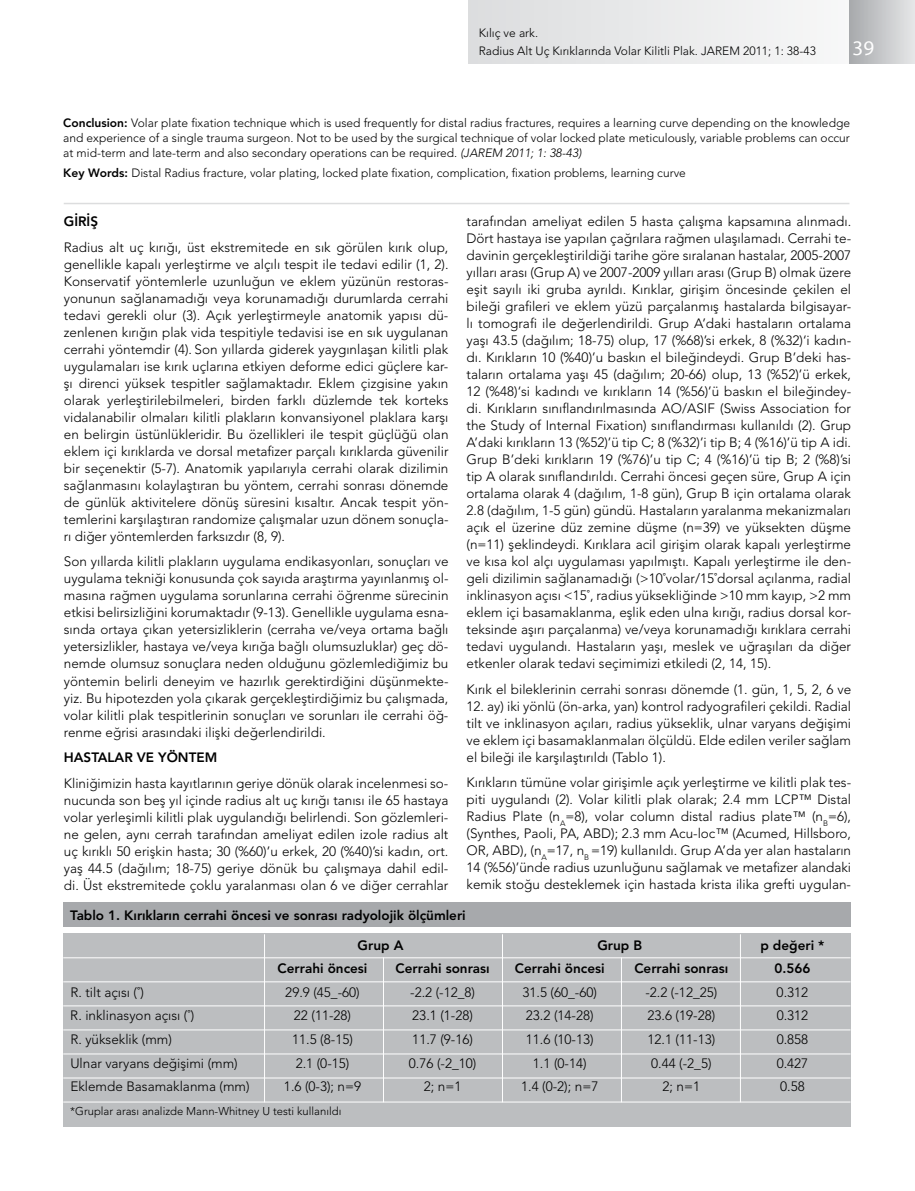
<style>
.page{position:relative;width:915px;height:1191px;background:#fff}
.page>*{position:absolute;margin:0;border:0;box-sizing:border-box;transform-origin:0 0}
.t1{font:21px "Myriad";color:#fff}
.t2{font:300 13.5px/17px "Avenir LT Std";color:#000;text-align:justify}
.t3{font:800 13.5px "Avenir LT Std";color:#000}
.t4{font:300 12px/15.3px "Avenir LT Std";color:#000}
.t5{font:300 11.25px "Avenir LT Std";color:#000}
.s1{font-weight:800}
.s2{font-style:italic}
</style>
<div class="page">
<div style="left:469px;top:0;width:443px;height:64px;background:linear-gradient(to bottom,#eaeaeb,#eaeaeb)"></div>
<div style="left:849px;top:0;width:65px;height:64px;background:linear-gradient(to right,#a7a9ac,#e5e6e7)"></div>
<div style="left:63px;top:933px;width:787px;height:194px;background:#bcbec0"></div>
<div style="left:63px;top:902px;width:787px;height:25px;background:#a7a9ac"></div>
<hr style="left:63px;top:957px;width:787px;height:1px;background:#fff">
<hr style="left:63px;top:981px;width:787px;height:1px;background:#fff">
<hr style="left:63px;top:1029px;width:787px;height:1px;background:#fff">
<hr style="left:63px;top:1053px;width:787px;height:1px;background:#fff">
<hr style="left:63px;top:1077px;width:787px;height:1px;background:#fff">
<hr style="left:63px;top:1005px;width:787px;height:1px;background:#fff">
<hr style="left:63px;top:1101px;width:787px;height:1px;background:#fff">
<hr style="left:739px;top:934px;width:1px;height:168px;background:#fff">
<hr style="left:621px;top:957px;width:1px;height:145px;background:#fff">
<hr style="left:502px;top:934px;width:1px;height:168px;background:#fff">
<hr style="left:383px;top:957px;width:1px;height:145px;background:#fff">
<hr style="left:264px;top:934px;width:1px;height:168px;background:#fff">
<hr style="left:64px;top:203px;width:785px;height:1px;background:#dcddde">
<p class="t4" style="left:478px;top:23px;width:338px;line-height:18.6px">Kılıç ve ark.<br>Radius Alt Uç Kırıklarında Volar Kilitli Plak. JAREM 2011; 1: 38-43</p>
<h1 class="t1" style="left:852px;top:35px;width:23px">39</h1>
<p class="t4" style="left:63px;top:115px;width:788px;text-align:justify"><span class="s1">Conclusion:</span> Volar plate fixation technique which is used frequently for distal radius fractures, requires a learning curve depending on the knowledge and experience of a single trauma surgeon. Not to be used by the surgical technique of volar locked plate meticulously, variable problems can occur at mid-term and late-term and also secondary operations can be required. <span class="s2">(JAREM 2011; 1: 38-43)</span></p>
<p class="t4" style="left:63px;top:165px;width:624px"><span class="s1">Key Words:</span> Distal Radius fracture, volar plating, locked plate fixation, complication, fixation problems, learning curve</p>
<p class="t3" style="left:64px;top:213px;width:36px">GİRİŞ</p>
<p class="t2" style="left:64px;top:238px;width:386px">Radius alt uç kırığı, üst ekstremitede en sık görülen kırık olup, genellikle kapalı yerleştirme ve alçılı tespit ile tedavi edilir (1, 2).<br>Konservatif yöntemlerle uzunluğun ve eklem yüzünün restoras&shy;yonunun sağlanamadığı veya korunamadığı durumlarda cerrahi tedavi gerekli olur (3). Açık yerleştirmeyle anatomik yapısı dü&shy;zenlenen kırığın plak vida tespitiyle tedavisi ise en sık uygulanan cerrahi yöntemdir (4). Son yıllarda giderek yaygınlaşan kilitli plak uygulamaları ise kırık uçlarına etkiyen deforme edici güçlere kar&shy;şı direnci yüksek tespitler sağlamaktadır. Eklem çizgisine yakın olarak yerleştirilebilmeleri, birden farklı düzlemde tek korteks vidalanabilir olmaları kilitli plakların konvansiyonel plaklara karşı en belirgin üstünlükleridir. Bu özellikleri ile tespit güçlüğü olan eklem içi kırıklarda ve dorsal metafizer parçalı kırıklarda güvenilir bir seçenektir (5-7). Anatomik yapılarıyla cerrahi olarak dizilimin sağlanmasını kolaylaştıran bu yöntem, cerrahi sonrası dönemde de günlük aktivitelere dönüş süresini kısaltır. Ancak tespit yön&shy;temlerini karşılaştıran randomize çalışmalar uzun dönem sonuçla&shy;rı diğer yöntemlerden farksızdır (8, 9).</p>
<p class="t2" style="left:64px;top:553px;width:386px">Son yıllarda kilitli plakların uygulama endikasyonları, sonuçları ve uygulama tekniği konusunda çok sayıda araştırma yayınlanmış ol&shy;masına rağmen uygulama sorunlarına cerrahi öğrenme sürecinin etkisi belirsizliğini korumaktadır (9-13). Genellikle uygulama esna&shy;sında ortaya çıkan yetersizliklerin (cerraha ve/veya ortama bağlı yetersizlikler, hastaya ve/veya kırığa bağlı olumsuzluklar) geç dö&shy;nemde olumsuz sonuçlara neden olduğunu gözlemlediğimiz bu yöntemin belirli deneyim ve hazırlık gerektirdiğini düşünmekte&shy;yiz. Bu hipotezden yola çıkarak gerçekleştirdiğimiz bu çalışmada, volar kilitli plak tespitlerinin sonuçları ve sorunları ile cerrahi öğ&shy;renme eğrisi arasındaki ilişki değerlendirildi.</p>
<p class="t3" style="left:64px;top:749px;width:155px">HASTALAR VE YÖNTEM</p>
<p class="t2" style="left:64px;top:774px;width:386px">Kliniğimizin hasta kayıtlarının geriye dönük olarak incelenmesi so&shy;nucunda son beş yıl içinde radius alt uç kırığı tanısı ile 65 hastaya volar yerleşimli kilitli plak uygulandığı belirlendi. Son gözlemleri&shy;ne gelen, aynı cerrah tarafından ameliyat edilen izole radius alt uç kırıklı 50 erişkin hasta; 30 (%60)’u erkek, 20 (%40)’si kadın, ort. yaş 44.5 (dağılım; 18-75) geriye dönük bu çalışmaya dahil edil&shy;di. Üst ekstremitede çoklu yaralanması olan 6 ve diğer cerrahlar</p>
<p class="t2" style="left:466px;top:213px;width:386px">tarafından ameliyat edilen 5 hasta çalışma kapsamına alınmadı.<br>Dört hastaya ise yapılan çağrılara rağmen ulaşılamadı. Cerrahi te&shy;davinin gerçekleştirildiği tarihe göre sıralanan hastalar, 2005-2007 yılları arası (Grup A) ve 2007-2009 yılları arası (Grup B) olmak üzere eşit sayılı iki gruba ayrıldı. Kırıklar, girişim öncesinde çekilen el bileği grafileri ve eklem yüzü parçalanmış hastalarda bilgisayar&shy;lı tomografi ile değerlendirildi. Grup A’daki hastaların ortalama yaşı 43.5 (dağılım; 18-75) olup, 17 (%68)’si erkek, 8 (%32)‘i kadın&shy;dı. Kırıkların 10 (%40)’u baskın el bileğindeydi. Grup B’deki has&shy;taların ortalama yaşı 45 (dağılım; 20-66) olup, 13 (%52)’ü erkek, 12 (%48)‘si kadındı ve kırıkların 14 (%56)’ü baskın el bileğindey&shy;di. Kırıkların sınıflandırılmasında AO/ASIF (Swiss Association for the Study of Internal Fixation) sınıflandırması kullanıldı (2). Grup A’daki kırıkların 13 (%52)’ü tip C; 8 (%32)’i tip B; 4 (%16)’ü tip A idi.<br>Grup B’deki kırıkların 19 (%76)’u tip C; 4 (%16)’ü tip B; 2 (%8)’si tip A olarak sınıflandırıldı. Cerrahi öncesi geçen süre, Grup A için ortalama olarak 4 (dağılım, 1-8 gün), Grup B için ortalama olarak 2.8 (dağılım, 1-5 gün) gündü. Hastaların yaralanma mekanizmaları açık el üzerine düz zemine düşme (n=39) ve yüksekten düşme (n=11) şeklindeydi. Kırıklara acil girişim olarak kapalı yerleştirme ve kısa kol alçı uygulaması yapılmıştı. Kapalı yerleştirme ile den&shy;geli dizilimin sağlanamadığı (&gt;10˚volar/15˚dorsal açılanma, radial inklinasyon açısı &lt;15˚, radius yüksekliğinde &gt;10 mm kayıp, &gt;2 mm eklem içi basamaklanma, eşlik eden ulna kırığı, radius dorsal kor&shy;teksinde aşırı parçalanma) ve/veya korunamadığı kırıklara cerrahi tedavi uygulandı. Hastaların yaşı, meslek ve uğraşıları da diğer etkenler olarak tedavi seçimimizi etkiledi (2, 14, 15).</p>
<p class="t2" style="left:466px;top:680px;width:386px">Kırık el bileklerinin cerrahi sonrası dönemde (1. gün, 1, 5, 2, 6 ve</p>
<p class="t2" style="left:466px;top:697px;width:386px">12. ay) iki yönlü (ön-arka, yan) kontrol radyografileri çekildi. Radial tilt ve inklinasyon açıları, radius yükseklik, ulnar varyans değişimi ve eklem içi basamaklanmaları ölçüldü. Elde edilen veriler sağlam el bileği ile karşılaştırıldı (Tablo 1).</p>
<p class="t2" style="left:466px;top:774px;width:386px">Kırıkların tümüne volar girişimle açık yerleştirme ve kilitli plak tes&shy;piti uygulandı (2). Volar kilitli plak olarak; 2.4 mm LCP™ Distal Radius Plate (n<sub>A</sub>=8), volar column distal radius plate™ (n<sub>B</sub>=6), (Synthes, Paoli, PA, ABD); 2.3 mm Acu-loc™ (Acumed, Hillsboro, OR, ABD), (n<sub>A</sub>=17, n<sub>B</sub> =19) kullanıldı. Grup A’da yer alan hastaların 14 (%56)’ünde radius uzunluğunu sağlamak ve metafizer alandaki kemik stoğu desteklemek için hastada krista ilika grefti uygulan-</p>
<p class="t3" style="left:70px;top:907px;width:397px">Tablo 1. Kırıkların cerrahi öncesi ve sonrası radyolojik ölçümleri</p>
<p class="t3" style="left:357px;top:936px;width:47px">Grup A</p>
<p class="t3" style="left:597px;top:936px;width:46px">Grup B</p>
<p class="t3" style="left:760px;top:936px;width:66px">p değeri *</p>
<p class="t3" style="left:277px;top:960px;width:91px">Cerrahi öncesi</p>
<p class="t3" style="left:395px;top:960px;width:95px">Cerrahi sonrası</p>
<p class="t3" style="left:514px;top:960px;width:91px">Cerrahi öncesi</p>
<p class="t3" style="left:634px;top:960px;width:95px">Cerrahi sonrası</p>
<p class="t3" style="left:774px;top:960px;width:37px">0.566</p>
<p class="t2" style="left:70px;top:983px;width:75px">R. tilt açısı (˚)</p>
<p class="t2" style="left:285px;top:983px;width:76px">29.9 (45_-60)</p>
<p class="t2" style="left:410px;top:983px;width:66px">-2.2 (-12_8)</p>
<p class="t2" style="left:522px;top:983px;width:76px">31.5 (60_-60)</p>
<p class="t2" style="left:645px;top:983px;width:73px">-2.2 (-12_25)</p>
<p class="t2" style="left:776px;top:983px;width:33px">0.312</p>
<p class="t2" style="left:70px;top:1007px;width:125px">R. inklinasyon açısı (˚)</p>
<p class="t2" style="left:294px;top:1007px;width:59px">22 (11-28)</p>
<p class="t2" style="left:412px;top:1007px;width:62px">23.1 (1-28)</p>
<p class="t2" style="left:525px;top:1007px;width:69px">23.2 (14-28)</p>
<p class="t2" style="left:647px;top:1007px;width:69px">23.6 (19-28)</p>
<p class="t2" style="left:776px;top:1007px;width:33px">0.312</p>
<p class="t2" style="left:70px;top:1030px;width:103px">R. yükseklik (mm)</p>
<p class="t2" style="left:292px;top:1030px;width:62px">11.5 (8-15)</p>
<p class="t2" style="left:412px;top:1030px;width:62px">11.7 (9-16)</p>
<p class="t2" style="left:525px;top:1030px;width:69px">11.6 (10-13)</p>
<p class="t2" style="left:647px;top:1030px;width:69px">12.1 (11-13)</p>
<p class="t2" style="left:776px;top:1030px;width:33px">0.858</p>
<p class="t2" style="left:70px;top:1054px;width:169px">Ulnar varyans değişimi (mm)</p>
<p class="t2" style="left:295px;top:1054px;width:55px">2.1 (0-15)</p>
<p class="t2" style="left:409px;top:1054px;width:69px">0.76 (-2_10)</p>
<p class="t2" style="left:532px;top:1054px;width:55px">1.1 (0-14)</p>
<p class="t2" style="left:651px;top:1054px;width:62px">0.44 (-2_5)</p>
<p class="t2" style="left:776px;top:1054px;width:33px">0.427</p>
<p class="t2" style="left:70px;top:1078px;width:181px">Eklemde Basamaklanma (mm)</p>
<p class="t2" style="left:284px;top:1078px;width:79px">1.6 (0-3); n=9</p>
<p class="t2" style="left:424px;top:1078px;width:39px">2; n=1</p>
<p class="t2" style="left:521px;top:1078px;width:79px">1.4 (0-2); n=7</p>
<p class="t2" style="left:662px;top:1078px;width:39px">2; n=1</p>
<p class="t2" style="left:779px;top:1078px;width:26px">0.58</p>
<p class="t5" style="left:70px;top:1104px;width:272px">*Gruplar arası analizde Mann-Whitney U testi kullanıldı</p>
</div>
